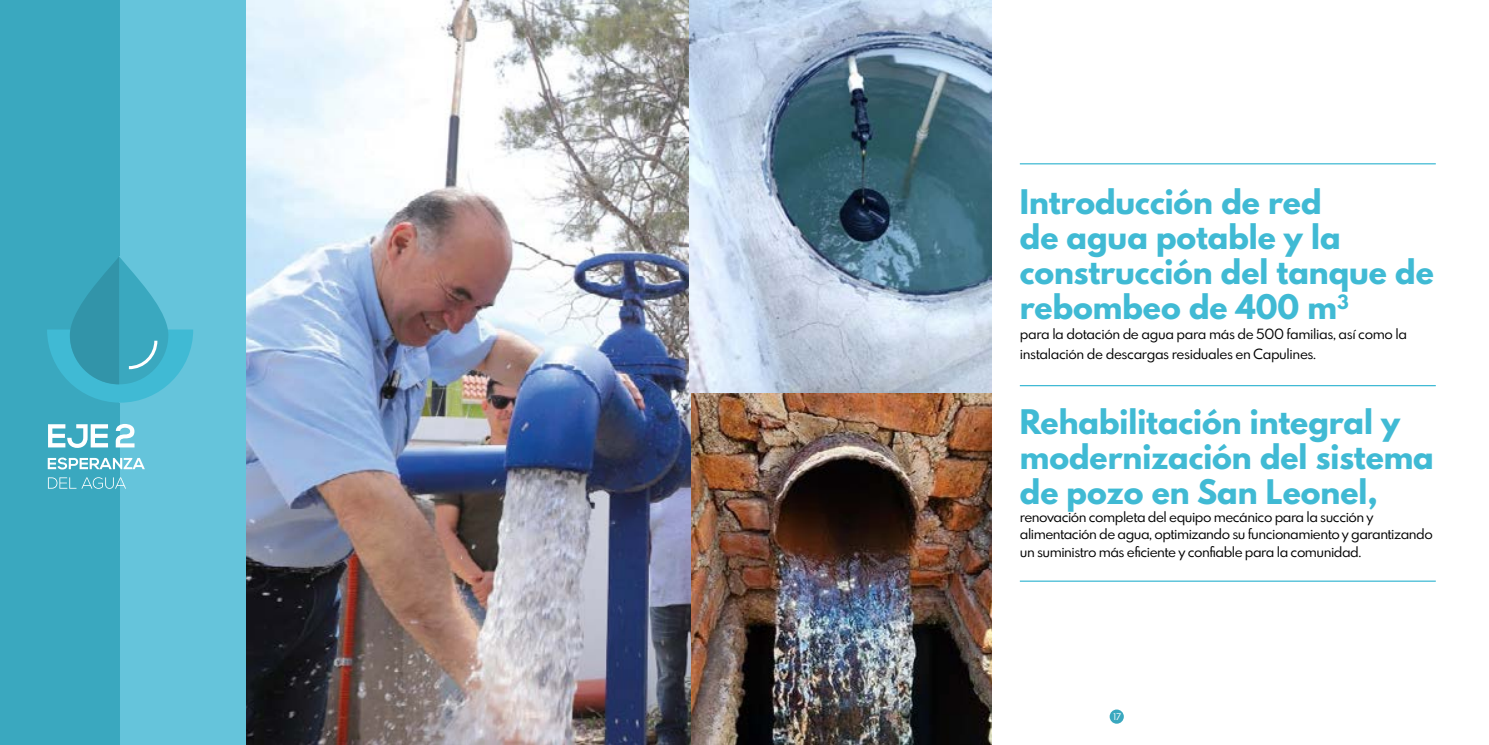
<style>
.page{position:relative;width:1489px;height:745px;background:#fff}
.page>*{position:absolute;margin:0;border:0;box-sizing:border-box;transform-origin:0 0}
.t1{font:800 30px/35px "Spartan MB";color:#40bad4}
.t2{font:12.5px/17.5px "Spartan MB";letter-spacing:-.04em;color:#000}
.t3{font:8.12px "Spartan MB";color:#fff}
</style>
<div class="page">
<div style="left:0;top:0;width:121px;height:744px;background:#3aa8bf"></div>
<div style="left:120px;top:0;width:127px;height:744px;background:#65c4db"></div>
<svg style="left:47px;top:256px;width:146px;height:146px"></svg>
<svg style="left:48px;top:424px;width:60px;height:23px"></svg>
<svg style="left:116px;top:424px;width:18px;height:23px"></svg>
<svg style="left:48px;top:457px;width:97px;height:12px"></svg>
<svg style="left:48px;top:477px;width:78px;height:12px"></svg>
<img style="left:247px;top:0;width:444px;height:744px">
<img style="left:689px;top:0;width:302px;height:393px">
<img style="left:691px;top:393px;width:300px;height:351px">
<hr style="left:1019px;top:385px;width:416px;height:1px;background:#40bad4">
<hr style="left:1019px;top:163px;width:416px;height:1px;background:#40bad4">
<hr style="left:1019px;top:580px;width:416px;height:1px;background:#40bad4">
<div style="left:1109px;top:709px;width:14px;height:14px;background:#3aa8bf;border-radius:50%"></div>
<h1 class="t1" style="left:1019px;top:184px;width:415px">Introducción de red<br>de agua potable y la construcción del tanque de rebombeo de 400 m<sup>3</sup></h1>
<p class="t2" style="left:1019px;top:324px;width:389px;line-height:20px">para la dotación de agua para más de 500 familias, así como la instalación de descargas residuales en Capulines.</p>
<h1 class="t1" style="left:1019px;top:404px;width:415px">Rehabilitación integral y modernización del sistema de pozo en San Leonel,</h1>
<p class="t2" style="left:1019px;top:507px;width:414px">renovación completa del equipo mecánico para la succión y alimentación de agua, optimizando su funcionamiento y garantizando un suministro más eficiente y confiable para la comunidad.</p>
<p class="t3" style="left:1113px;top:710px;width:9px">17</p>
</div>
